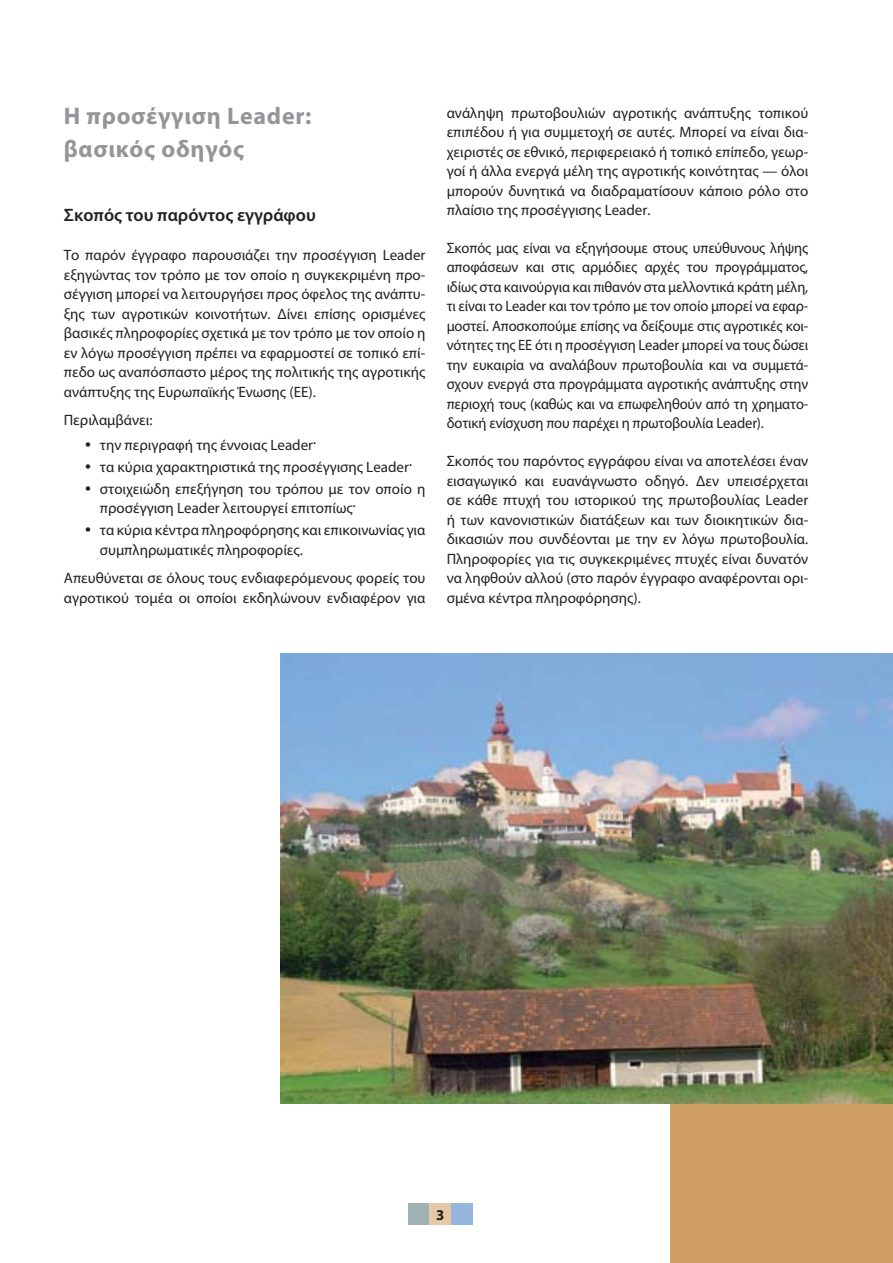
<style>
.page{position:relative;width:893px;height:1263px;background:#fff}
.page>*{position:absolute;margin:0;border:0;box-sizing:border-box;transform-origin:0 0}
.t1{font:700 24px/33px "Myriad Pro";letter-spacing:.03em;color:#939598}
.t2{font:21px/22px "Myriad Pro";color:#231f20;text-align:justify}
.t3{font:600 18px "Myriad Pro";color:#231f20}
.t4{font:15px/19.5px "Myriad Pro";color:#231f20;text-align:justify}
.t5{font:700 15px "Myriad Pro";color:#231f20}
</style>
<div class="page">
<div style="left:408px;top:1203px;width:21px;height:22px;background:#9eb2b3"></div>
<div style="left:429px;top:1203px;width:22px;height:22px;background:#e5c8a5"></div>
<div style="left:451px;top:1203px;width:21px;height:22px;background:#95b5df"></div>
<div style="left:670px;top:1040px;width:222px;height:223px;background:#ce9e62"></div>
<img style="left:281px;top:654px;width:611px;height:450px">
<h1 class="t1" style="left:64px;top:101px;width:249px">Η προσέγγιση Leader: βασικός οδηγός</h1>
<p class="t3" style="left:64px;top:209px;width:253px">Σκοπός του παρόντος εγγράφου</p>
<p class="t4" style="left:64px;top:247px;width:363px">Το παρόν έγγραφο παρουσιάζει την προσέγγιση Leader εξηγώντας τον τρόπο με τον οποίο η συγκεκριμένη προ&shy;σέγγιση μπορεί να λειτουργήσει προς όφελος της ανάπτυ&shy;ξης των αγροτικών κοινοτήτων. Δίνει επίσης ορισμένες βασικές πληροφορίες σχετικά με τον τρόπο με τον οποίο η εν λόγω προσέγγιση πρέπει να εφαρμοστεί σε τοπικό επί&shy;πεδο ως αναπόσπαστο μέρος της πολιτικής της αγροτικής ανάπτυξης της Ευρωπαϊκής Ένωσης (ΕΕ).</p>
<p class="t4" style="left:100px;top:409px;width:218px;line-height:24.2px;text-indent:-36px">Περιλαμβάνει:<br>την περιγραφή της έννοιας Leader·</p>
<p class="t4" style="left:100px;top:456px;width:327px;line-height:22px">τα κύρια χαρακτηριστικά της προσέγγισης Leader· στοιχειώδη επεξήγηση του τρόπου με τον οποίο η</p>
<p class="t4" style="left:100px;top:498px;width:327px;line-height:22px">προσέγγιση Leader λειτουργεί επιτοπίως·<br>τα κύρια κέντρα πληροφόρησης και επικοινωνίας για</p>
<p class="t4" style="left:64px;top:536px;width:363px;line-height:28.3px;text-indent:36px">συμπληρωματικές πληροφορίες.<br>Απευθύνεται σε όλους τους ενδιαφερόμενους φορείς του</p>
<p class="t4" style="left:64px;top:589px;width:363px">αγροτικού τομέα οι οποίοι εκδηλώνουν ενδιαφέρον για</p>
<h2 class="t2" style="left:85px;top:433px;width:7px">• • •</h2>
<h2 class="t2" style="left:85px;top:518px;width:7px">•</h2>
<p class="t4" style="left:446px;top:104px;width:363px">ανάληψη πρωτοβουλιών αγροτικής ανάπτυξης τοπικού επιπέδου ή για συμμετοχή σε αυτές. Μπορεί να είναι δια&shy;χειριστές σε εθνικό, περιφερειακό ή τοπικό επίπεδο, γεωρ&shy;γοί ή άλλα ενεργά μέλη της αγροτικής κοινότητας — όλοι μπορούν δυνητικά να διαδραματίσουν κάποιο ρόλο στο πλαίσιο της προσέγγισης Leader.</p>
<p class="t4" style="left:446px;top:239px;width:363px">Σκοπός μας είναι να εξηγήσουμε στους υπεύθυνους λήψης αποφάσεων και στις αρμόδιες αρχές του προγράμματος, ιδίως στα καινούργια και πιθανόν στα μελλοντικά κράτη μέλη, τι είναι το Leader και τον τρόπο με τον οποίο μπορεί να εφαρ&shy;μοστεί. Αποσκοπούμε επίσης να δείξουμε στις αγροτικές κοι&shy;νότητες της ΕΕ ότι η προσέγγιση Leader μπορεί να τους δώσει την ευκαιρία να αναλάβουν πρωτοβουλία και να συμμετά&shy;σχουν ενεργά στα προγράμματα αγροτικής ανάπτυξης στην περιοχή τους (καθώς και να επωφεληθούν από τη χρηματο&shy;δοτική ενίσχυση που παρέχει η πρωτοβουλία Leader).</p>
<p class="t4" style="left:446px;top:452px;width:363px">Σκοπός του παρόντος εγγράφου είναι να αποτελέσει έναν εισαγωγικό και ευανάγνωστο οδηγό. Δεν υπεισέρχεται σε κάθε πτυχή του ιστορικού της πρωτοβουλίας Leader ή των κανονιστικών διατάξεων και των διοικητικών δια&shy;δικασιών που συνδέονται με την εν λόγω πρωτοβουλία.<br>Πληροφορίες για τις συγκεκριμένες πτυχές είναι δυνατόν να ληφθούν αλλού (στο παρόν έγγραφο αναφέρονται ορι&shy;σμένα κέντρα πληροφόρησης).</p>
<p class="t5" style="left:436px;top:1209px;width:10px">3</p>
</div>
